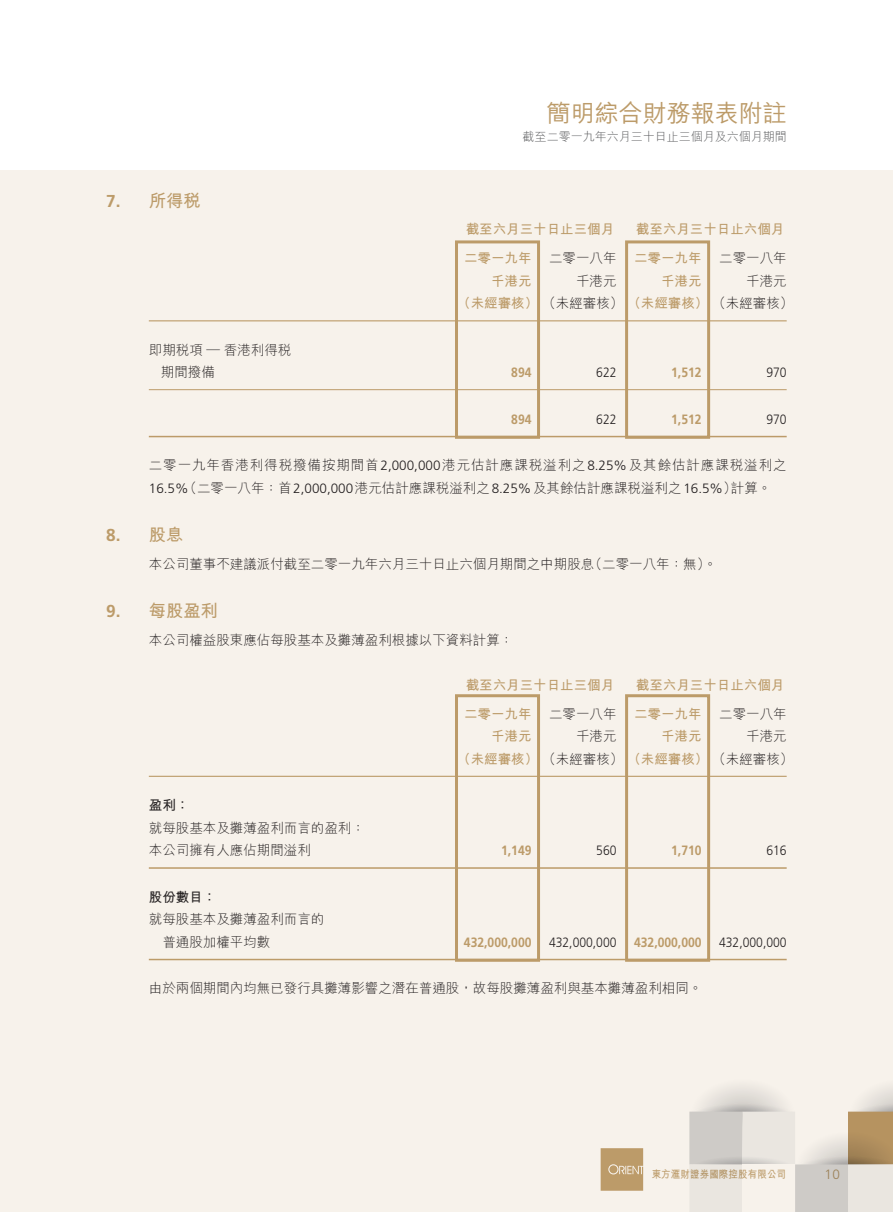
<style>
.page{position:relative;width:893px;height:1212px;background:#fff}
.page>*{position:absolute;margin:0;border:0;box-sizing:border-box;transform-origin:0 0}
.t1{font:500 24px "M Hei HK";color:#bc9b69}
.Subhead_1{font:700 17.25px "M Hei HK";color:#bc9b69}
.Subhead_1-2{font:700 17.25px "Frutiger LT Std";color:#bc9b69}
.Body{font:300 13.5px "M Hei HK";color:#231f20}
.Table_4_Colume{font:700 13.5px "M Hei HK";color:#bc9b69}
.Table_4_Colume-2{font:300 13.5px "M Hei HK";color:#231f20}
.Body-2{font:300 13.5px/22.5px "M Hei HK";letter-spacing:.07em;color:#231f20}
.Table_4_Colume-3{font:700 13.5px "Frutiger LT Std";color:#bc9b69;scale:.9 1}
.Table_4_Colume-4{font:300 13.5px "Frutiger LT Std";color:#231f20;scale:.9 1}
.Table_4_Colume-5{font:700 13.5px "M Hei HK";color:#231f20}
.Body-3{font:300 13.5px "Frutiger LT Std";color:#231f20}
.t2{font:300 13.5px "Frutiger LT Std";color:#bc9b69}
.t3{font:300 12px "M Hei HK";color:#57585a}
.t4{font:700 10.5px "M Hei HK";letter-spacing:.015em;color:#bc9b69;scale:.9 1}
.s1{font-weight:300;color:#231f20}
.s2{font-family:"Frutiger LT Std"}
</style>
<div class="page">
<div style="left:0;top:0;width:893px;height:1212px;background:linear-gradient(to bottom,#fbf9f5,#f5eee5)"></div>
<div style="left:689px;top:1164px;width:53px;height:48px;background:#eae6e0"></div>
<svg style="left:690px;top:1078px;width:203px;height:87px;background:#dfd7cb"></svg>
<div style="left:795px;top:1164px;width:53px;height:48px;background:#cecbc7"></div>
<div style="left:848px;top:1164px;width:45px;height:48px;background:#eae6e0"></div>
<div style="left:742px;top:1164px;width:53px;height:48px;background:#f7f2eb"></div>
<div style="left:455px;top:240px;width:85px;height:199px;border:3px solid #bc9b69"></div>
<div style="left:625px;top:240px;width:85px;height:199px;border:3px solid #bc9b69"></div>
<div style="left:455px;top:694px;width:85px;height:268px;border:3px solid #bc9b69"></div>
<div style="left:625px;top:694px;width:85px;height:268px;border:3px solid #bc9b69"></div>
<hr style="left:149px;top:320px;width:638px;height:1px;background:#bc9b69">
<hr style="left:149px;top:389px;width:638px;height:1px;background:#bc9b69">
<hr style="left:149px;top:436px;width:638px;height:1px;background:#bc9b69">
<hr style="left:149px;top:776px;width:638px;height:1px;background:#bc9b69">
<hr style="left:149px;top:867px;width:638px;height:2px;background:#bc9b69">
<hr style="left:149px;top:959px;width:638px;height:1px;background:#bc9b69">
<p class="Subhead_1-2" style="left:106px;top:191px;width:16px">7.</p>
<p class="Subhead_1-2" style="left:106px;top:525px;width:16px">8.</p>
<p class="Subhead_1-2" style="left:106px;top:601px;width:16px">9.</p>
<p class="Subhead_1" style="left:149px;top:188px;width:53px">所得稅</p>
<p class="Table_4_Colume-2" style="left:149px;top:343px;width:144px">即期稅項 — 香港利得稅</p>
<p class="Table_4_Colume-2" style="left:161px;top:365px;width:55px">期間撥備</p>
<h1 class="t1" style="left:547px;top:96px;width:241px">簡明綜合財務報表附註</h1>
<p class="t3" style="left:523px;top:130px;width:266px">截至二零一九年六月三十日止三個月及六個月期間</p>
<p class="Table_4_Colume" style="left:466px;top:220px;width:150px">截至六月三十日止三個月</p>
<p class="Table_4_Colume" style="left:636px;top:220px;width:150px">截至六月三十日止六個月</p>
<p class="Table_4_Colume" style="left:464px;top:249px;width:69px">二零一九年</p>
<p class="Table_4_Colume-2" style="left:549px;top:251px;width:69px">二零一八年</p>
<p class="Table_4_Colume" style="left:634px;top:249px;width:69px">二零一九年</p>
<p class="Table_4_Colume-2" style="left:719px;top:251px;width:69px">二零一八年</p>
<p class="Table_4_Colume-2" style="left:576px;top:274px;width:42px">千港元</p>
<p class="Table_4_Colume-2" style="left:746px;top:274px;width:42px">千港元</p>
<p class="Table_4_Colume" style="left:491px;top:271px;width:42px">千港元</p>
<p class="Table_4_Colume" style="left:457px;top:294px;width:338px">（未經審核）<span class="s1">（未經審核）</span>（未經審核）<span class="s1">（未經審核(</span></p>
<p class="Table_4_Colume" style="left:661px;top:271px;width:42px">千港元</p>
<p class="Table_4_Colume-3" style="left:511px;top:365px;width:24px">894</p>
<p class="Table_4_Colume-4" style="left:596px;top:365px;width:24px">622</p>
<p class="Table_4_Colume-3" style="left:671px;top:365px;width:35px">1,512</p>
<p class="Table_4_Colume-4" style="left:766px;top:365px;width:24px">970</p>
<p class="Table_4_Colume-3" style="left:511px;top:411px;width:24px">894</p>
<p class="Body-2" style="left:731px;top:454px;width:57px;text-indent:-582px">二零一九年香港利得稅撥備按期間首<span class="s2">2,000,000</span>港元估計應課稅溢利之<span class="s2">8.25%</span>及其餘估計應課稅溢利之計算。</p>
<p class="Table_4_Colume-3" style="left:671px;top:411px;width:35px">1,512</p>
<p class="Table_4_Colume-4" style="left:596px;top:411px;width:24px">622</p>
<p class="Table_4_Colume-4" style="left:766px;top:411px;width:24px">970</p>
<p class="Body" style="left:184px;top:481px;width:555px">（二零一八年：首<span class="s2">2,000,000</span>港元估計應課稅溢利之<span class="s2">8.25%</span>及其餘估計應課稅溢利之<span class="s2">16.5%</span>）</p>
<p class="Body-3" style="left:149px;top:480px;width:41px">16.5%</p>
<p class="Subhead_1" style="left:149px;top:522px;width:36px">股息</p>
<p class="Body" style="left:149px;top:557px;width:447px">本公司董事不建議派付截至二零一九年六月三十日止六個月期間之中期股息</p>
<p class="Subhead_1" style="left:149px;top:598px;width:70px">每股盈利</p>
<p class="Body" style="left:589px;top:557px;width:130px">（二零一八年：無。(</p>
<p class="Body" style="left:149px;top:633px;width:366px">本公司權益股東應佔每股基本及攤薄盈利根據以下資料計算：</p>
<p class="Table_4_Colume" style="left:466px;top:675px;width:150px">截至六月三十日止三個月</p>
<p class="Table_4_Colume" style="left:636px;top:675px;width:150px">截至六月三十日止六個月</p>
<p class="Table_4_Colume" style="left:464px;top:704px;width:69px">二零一九年</p>
<p class="Table_4_Colume-2" style="left:549px;top:707px;width:69px">二零一八年</p>
<p class="Table_4_Colume" style="left:634px;top:704px;width:69px">二零一九年</p>
<p class="Table_4_Colume-2" style="left:719px;top:707px;width:69px">二零一八年</p>
<p class="Table_4_Colume-5" style="left:149px;top:795px;width:42px">盈利：</p>
<p class="Table_4_Colume-2" style="left:149px;top:821px;width:217px">就每股基本及攤薄盈利而言的盈利：</p>
<p class="Table_4_Colume-2" style="left:149px;top:843px;width:163px">本公司擁有人應佔期間溢利</p>
<p class="Table_4_Colume-5" style="left:149px;top:887px;width:69px">股份數目：</p>
<p class="Table_4_Colume-2" style="left:149px;top:912px;width:177px">就每股基本及攤薄盈利而言的</p>
<p class="Table_4_Colume-2" style="left:576px;top:729px;width:42px">千港元</p>
<p class="Table_4_Colume-2" style="left:746px;top:729px;width:42px">千港元</p>
<p class="Table_4_Colume" style="left:491px;top:726px;width:42px">千港元</p>
<p class="Table_4_Colume" style="left:457px;top:749px;width:338px">（未經審核）<span class="s1">（未經審核）</span>（未經審核）<span class="s1">（未經審核(</span></p>
<p class="Table_4_Colume" style="left:661px;top:726px;width:42px">千港元</p>
<p class="Table_4_Colume-3" style="left:501px;top:843px;width:35px">1,149</p>
<p class="Table_4_Colume-4" style="left:596px;top:843px;width:24px">560</p>
<p class="Table_4_Colume-3" style="left:671px;top:843px;width:35px">1,710</p>
<p class="Table_4_Colume-4" style="left:766px;top:843px;width:24px">616</p>
<p class="Table_4_Colume-2" style="left:162px;top:935px;width:109px">普通股加權平均數</p>
<p class="Body" style="left:149px;top:981px;width:555px">由於兩個期間內均無已發行具攤薄影響之潛在普通股，故每股攤薄盈利與基本攤薄盈利相同。</p>
<p class="Table_4_Colume-3" style="left:464px;top:934px;width:77px">432,000,000</p>
<p class="Table_4_Colume-3" style="left:634px;top:934px;width:77px">432,000,000</p>
<p class="Table_4_Colume-4" style="left:549px;top:934px;width:77px">432,000,000</p>
<p class="Table_4_Colume-4" style="left:719px;top:934px;width:77px">432,000,000</p>
<p class="t4" style="left:652px;top:1167px;width:151px">東方滙財證券國際控股有限公司</p>
<p class="t2" style="left:825px;top:1167px;width:17px">10</p>
</div>
